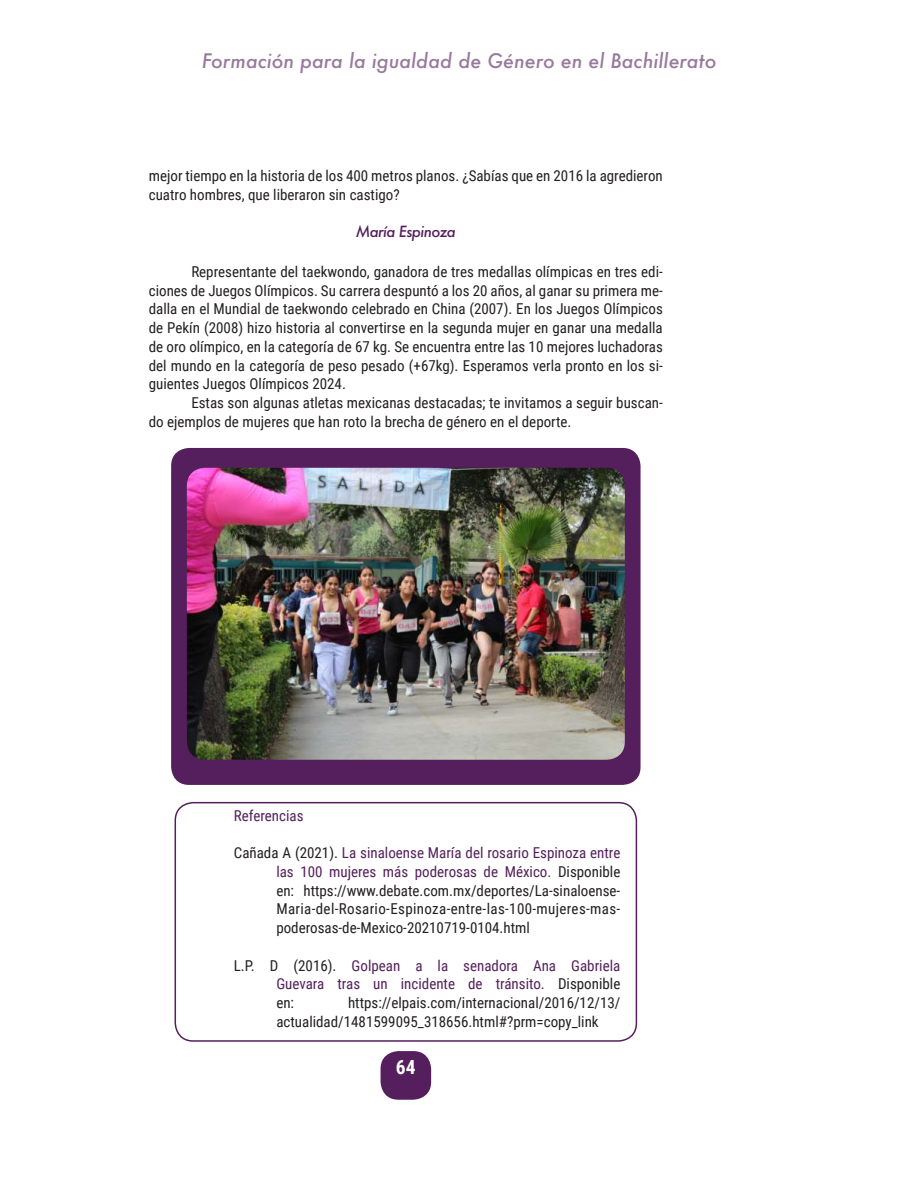
<style>
.page{position:relative;width:918px;height:1188px;background:#fff}
.page>*{position:absolute;margin:0;border:0;box-sizing:border-box;transform-origin:0 0}
.t1{font:italic 500 19.5px "Futura";color:#541f5c}
.t2{font:700 19.5px "Roboto Condensed";color:#fff}
.t3{font:15px/18.8px "Roboto Condensed";color:#221f1f}
.t4{font:15px/18.8px "Roboto Condensed";color:#541f5c;text-align:justify}
.t5{font:italic 500 15px "Futura";letter-spacing:-.04em;color:#541f5c}
.s1{color:#541f5c}
.s2{color:#221f1f}
</style>
<div class="page">
<div style="left:171px;top:448px;width:470px;height:337px;background:#541f5c;border-radius:18px"></div>
<img style="left:187px;top:468px;width:438px;height:292px">
<div style="left:175px;top:802px;width:462px;height:240px;border:2px solid #541f5c;border-radius:18px"></div>
<div style="left:381px;top:1051px;width:50px;height:49px;background:#541f5c;border-radius:18px"></div>
<h1 class="t1" style="left:202px;top:52px;width:516px">Formación para la igualdad de Género en el Bachillerato</h1>
<p class="t3" style="left:149px;top:166px;width:516px">mejor tiempo en la historia de los 400 metros planos. ¿Sabías que en 2016 la agredieron cuatro hombres, que liberaron sin castigo?</p>
<p class="t5" style="left:356px;top:222px;width:102px">María Espinoza</p>
<p class="t3" style="left:149px;top:263px;width:516px;text-align:justify;text-indent:43px">Representante del taekwondo, ganadora de tres medallas olímpicas en tres edi&shy;ciones de Juegos Olímpicos. Su carrera despuntó a los 20 años, al ganar su primera me&shy;dalla en el Mundial de taekwondo celebrado en China (2007). En los Juegos Olímpicos de Pekín (2008) hizo historia al convertirse en la segunda mujer en ganar una medalla de oro olímpico, en la categoría de 67 kg. Se encuentra entre las 10 mejores luchadoras del mundo en la categoría de peso pesado (+67kg). Esperamos verla pronto en los si&shy;guientes Juegos Olímpicos 2024.</p>
<p class="t3" style="left:149px;top:394px;width:516px;text-indent:43px">Estas son algunas atletas mexicanas destacadas; te invitamos a seguir buscan&shy;do ejemplos de mujeres que han roto la brecha de género en el deporte.</p>
<p class="t4" style="left:234px;top:807px;width:71px">Referencias</p>
<p class="t3" style="left:276px;top:844px;width:345px;text-align:justify;text-indent:-43px">Cañada A (2021). <span class="s1">La sinaloense María del rosario Espinoza entre las 100 mujeres más poderosas de México.</span> Disponible en: https://www.debate.com.mx/deportes/La-sinaloense-Maria-del-Rosario-Espinoza-entre-las-100-mujeres-mas&shy;poderosas-de-Mexico-20210719-0104.html</p>
<p class="t4" style="left:276px;top:957px;width:345px;text-indent:-43px"><span class="s2">L.P. D (2016).</span> Golpean a la senadora Ana Gabriela Guevara tras un incidente de tránsito. <span class="s2">Disponible en:</span></p>
<p class="t3" style="left:276px;top:994px;width:346px;text-indent:72px">https://elpais.com/internacional/2016/12/13/ actualidad/1481599095_318656.html#?prm=copy_link</p>
<h1 class="t2" style="left:396px;top:1059px;width:21px">64</h1>
</div>
